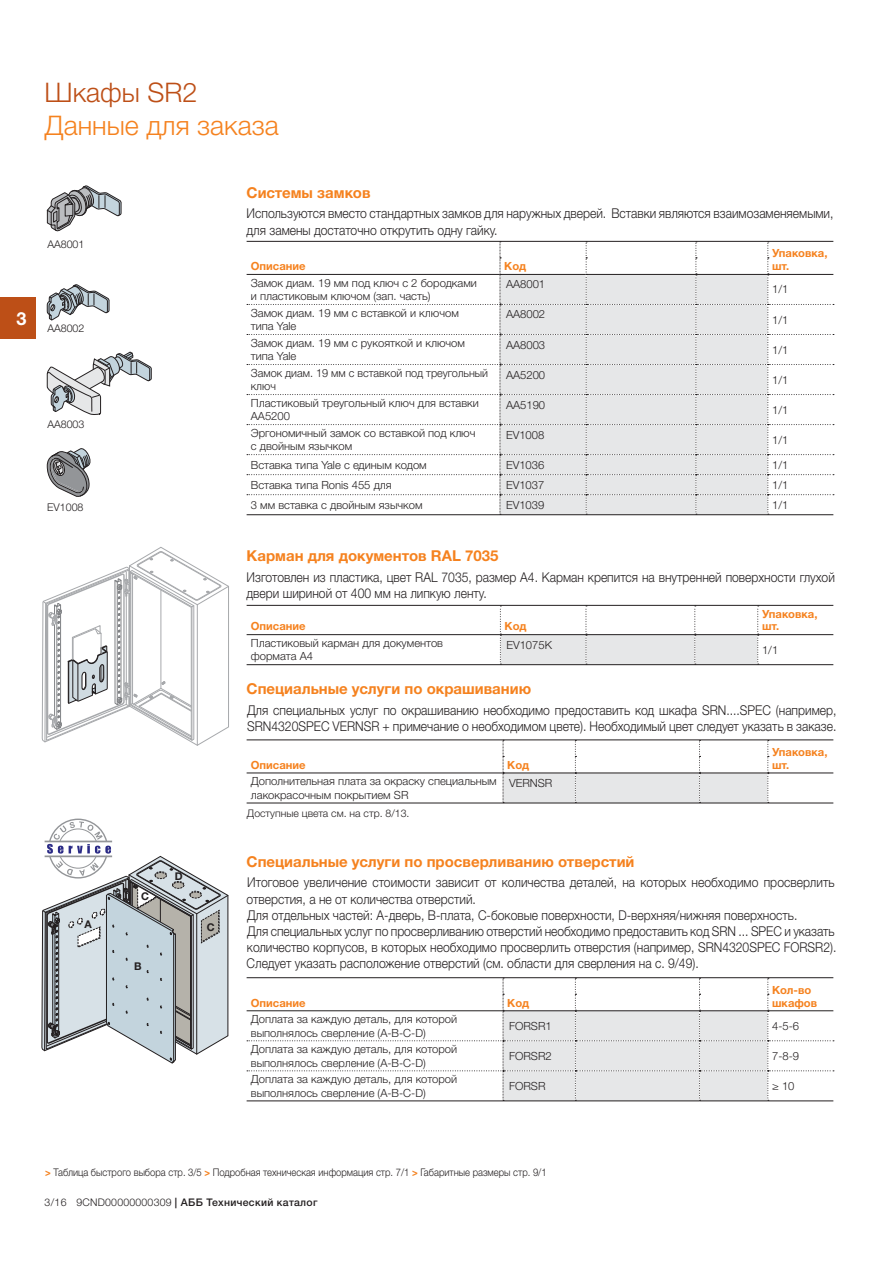
<style>
.page{position:relative;width:893px;height:1263px;background:#fff}
.page>*{position:absolute;margin:0;border:0;box-sizing:border-box;transform-origin:0 0}
.t1{font:300 27px "Helvetica Neue LTW1 G";color:#f5821f}
.t2{font:300 27px "Helvetica Neue LTW1 G";color:#bd4f17}
.t3{font:700 18px "Helvetica Neue LTW1 G";color:#fff}
.t4{font:700 15px "Helvetica Neue LTW1 G";color:#f5821f}
.t5{font:300 13.5px/16.2px "Helvetica Neue LTW1 G";color:#231f20;scale:.9 1}
.t6{font:300 11.25px/13.5px "Helvetica Neue LTW1 G";color:#231f20}
.t7{font:700 11.25px/12.8px "Helvetica Neue LTW1 G";color:#f5821f}
.t8{font:300 10.65px "Helvetica Neue LT Std";color:#231f20}
.t9{font:700 10.65px "Helvetica Neue LT Std";color:#231f20}
.t10{font:300 10.5px "Helvetica Neue LTW1 G";color:#231f20;scale:.9 1}
.t11{font:500 10.5px "Helvetica Neue LTW1 G";letter-spacing:.03em;color:#231f20}
.t12{font:300 10.5px "Helvetica Neue LTW1 G";color:#231f20}
.s1{font-weight:700;color:#f5821f}
.s2{font-weight:300}
</style>
<div class="page">
<div style="left:0;top:298px;width:35px;height:41px;background:#bd4f17"></div>
<hr style="left:247px;top:241px;width:586px;height:1px;background:#231f20">
<svg style="left:247px;top:242px;width:587px;height:273px"></svg>
<hr style="left:247px;top:514px;width:586px;height:1px;background:#231f20">
<hr style="left:247px;top:664px;width:586px;height:1px;background:#231f20">
<hr style="left:247px;top:605px;width:586px;height:1px;background:#231f20">
<svg style="left:500px;top:606px;width:259px;height:59px"></svg>
<hr style="left:247px;top:634px;width:586px;height:1px;background:#231f20">
<hr style="left:247px;top:740px;width:586px;height:1px;background:#231f20">
<hr style="left:247px;top:803px;width:521px;height:1px;background:#231f20">
<hr style="left:768px;top:803px;width:65px;height:1px;background:#231f20">
<svg style="left:503px;top:740px;width:266px;height:63px"></svg>
<hr style="left:247px;top:773px;width:586px;height:1px;background:#231f20">
<hr style="left:247px;top:977px;width:586px;height:1px;background:#231f20">
<hr style="left:247px;top:1101px;width:256px;height:1px;background:#231f20">
<hr style="left:503px;top:1101px;width:196px;height:1px;background:#231f20">
<hr style="left:699px;top:1101px;width:69px;height:1px;background:#231f20">
<svg style="left:247px;top:978px;width:587px;height:123px"></svg>
<hr style="left:768px;top:1101px;width:65px;height:1px;background:#231f20">
<svg style="left:47px;top:185px;width:74px;height:46px"></svg>
<svg style="left:47px;top:284px;width:62px;height:37px"></svg>
<svg style="left:47px;top:352px;width:105px;height:145px"></svg>
<svg style="left:42px;top:547px;width:187px;height:199px"></svg>
<svg style="left:41px;top:818px;width:187px;height:246px"></svg>
<hr style="left:45px;top:841px;width:67px;height:1px;background:#939598">
<hr style="left:45px;top:856px;width:67px;height:1px;background:#939598">
<h1 class="t2" style="left:45px;top:83px;width:154px">Шкафы SR2</h1>
<h1 class="t1" style="left:45px;top:115px;width:236px">Данные для заказа</h1>
<p class="t8" style="left:47px;top:238px;width:39px">AA8001</p>
<h2 class="t3" style="left:17px;top:308px;width:12px">3</h2>
<p class="t8" style="left:47px;top:322px;width:39px">AA8002</p>
<p class="t8" style="left:47px;top:418px;width:39px">AA8003</p>
<p class="t8" style="left:47px;top:501px;width:38px">EV1008</p>
<p class="t9" style="left:84px;top:918px;width:9px">A</p>
<p class="t9" style="left:141px;top:890px;width:9px">C</p>
<p class="t9" style="left:134px;top:960px;width:9px">B</p>
<p class="t9" style="left:175px;top:870px;width:9px">D</p>
<p class="t9" style="left:207px;top:921px;width:9px">C</p>
<p class="t4" style="left:247px;top:184px;width:126px">Системы замков</p>
<p class="t5" style="left:247px;top:207px;width:653px">Используются вместо стандартных замков для наружных дверей. Вставки являются взаимозаменяемыми, для замены достаточно открутить одну гайку.</p>
<p class="t7" style="left:772px;top:247px;width:57px">Упаковка,</p>
<p class="t7" style="left:251px;top:260px;width:56px">Описание</p>
<p class="t7" style="left:772px;top:260px;width:19px">шт.</p>
<p class="t6" style="left:251px;top:277px;width:228px">Замок диам. 19 мм под ключ с 2 бородками и пластиковым ключом (зап. часть)</p>
<p class="t6" style="left:506px;top:279px;width:41px">AA8001</p>
<p class="t7" style="left:504px;top:260px;width:23px">Код</p>
<p class="t6" style="left:772px;top:284px;width:18px">1/1</p>
<p class="t6" style="left:251px;top:307px;width:210px">Замок диам. 19 мм с вставкой и ключом типа Yale</p>
<p class="t6" style="left:506px;top:309px;width:41px">AA8002</p>
<p class="t6" style="left:251px;top:337px;width:216px">Замок диам. 19 мм с рукояткой и ключом типа Yale</p>
<p class="t6" style="left:506px;top:339px;width:41px">AA8003</p>
<p class="t6" style="left:251px;top:367px;width:239px">Замок диам. 19 мм с вставкой под треугольный ключ</p>
<p class="t6" style="left:506px;top:369px;width:41px">AA5200</p>
<p class="t6" style="left:251px;top:397px;width:230px">Пластиковый треугольный ключ для вставки<br>АА5200</p>
<p class="t6" style="left:506px;top:399px;width:41px">AA5190</p>
<p class="t6" style="left:251px;top:428px;width:226px">Эргономичный замок со вставкой под ключ с двойным язычком</p>
<p class="t6" style="left:506px;top:429px;width:40px">EV1008</p>
<p class="t6" style="left:772px;top:314px;width:18px">1/1</p>
<p class="t6" style="left:772px;top:344px;width:18px">1/1</p>
<p class="t6" style="left:772px;top:374px;width:18px">1/1</p>
<p class="t6" style="left:772px;top:404px;width:18px">1/1</p>
<p class="t6" style="left:772px;top:434px;width:18px">1/1</p>
<p class="t6" style="left:251px;top:459px;width:177px">Вставка типа Yale с единым кодом</p>
<p class="t6" style="left:506px;top:459px;width:40px">EV1036</p>
<p class="t6" style="left:772px;top:459px;width:18px">1/1</p>
<p class="t6" style="left:251px;top:479px;width:142px">Вставка типа Ronis 455 для</p>
<p class="t6" style="left:506px;top:479px;width:40px">EV1037</p>
<p class="t6" style="left:772px;top:479px;width:18px">1/1</p>
<p class="t6" style="left:251px;top:499px;width:173px">3 мм вставка с двойным язычком</p>
<p class="t6" style="left:506px;top:499px;width:40px">EV1039</p>
<p class="t6" style="left:772px;top:499px;width:18px">1/1</p>
<p class="t4" style="left:247px;top:547px;width:253px">Карман для документов RAL 7035</p>
<p class="t5" style="left:247px;top:571px;width:655px">Изготовлен из пластика, цвет RAL 7035, размер А4. Карман крепится на внутренней поверхности глухой двери шириной от 400 мм на липкую ленту.</p>
<p class="t7" style="left:251px;top:620px;width:56px">Описание</p>
<p class="t7" style="left:505px;top:620px;width:23px">Код</p>
<p class="t7" style="left:762px;top:607px;width:57px">Упаковка, шт.</p>
<p class="t6" style="left:251px;top:638px;width:194px">Пластиковый карман для документов формата А4</p>
<p class="t6" style="left:506px;top:639px;width:47px">EV1075K</p>
<p class="t6" style="left:762px;top:644px;width:18px">1/1</p>
<p class="t4" style="left:247px;top:680px;width:286px">Специальные услуги по окрашиванию</p>
<p class="t5" style="left:247px;top:703px;width:656px">Для специальных услуг по окрашиванию необходимо предоставить код шкафа SRN....SPEC (например,<br>SRN4320SPEC VERNSR + примечание о необходимом цвете). Необходимый цвет следует указать в заказе.</p>
<p class="t7" style="left:772px;top:746px;width:57px">Упаковка,</p>
<p class="t7" style="left:251px;top:758px;width:56px">Описание</p>
<p class="t7" style="left:772px;top:758px;width:19px">шт.</p>
<p class="t6" style="left:251px;top:776px;width:247px">Дополнительная плата за окраску специальным лакокрасочным покрытием SR</p>
<p class="t6" style="left:509px;top:778px;width:45px">VERNSR</p>
<p class="t7" style="left:507px;top:758px;width:23px">Код</p>
<p class="t12" style="left:247px;top:810px;width:164px">Доступные цвета см. на стр. 8/13.</p>
<p class="t4" style="left:247px;top:853px;width:389px">Специальные услуги по просверливанию отверстий</p>
<p class="t5" style="left:246px;top:876px;width:657px">Итоговое увеличение стоимости зависит от количества деталей, на которых необходимо просверлить отверстия, а не от количества отверстий.<br>Для отдельных частей: А-дверь, B-плата, C-боковые поверхности, D-верхняя/нижняя поверхность.<br>Для специальных услуг по просверливанию отверстий необходимо предоставить код SRN ... SPEC и указать количество корпусов, в которых необходимо просверлить отверстия (например, SRN4320SPEC FORSR2).<br>Следует указать расположение отверстий (см. области для сверления на с. 9/49).</p>
<p class="t7" style="left:772px;top:984px;width:41px">Кол-во</p>
<p class="t7" style="left:251px;top:996px;width:56px">Описание</p>
<p class="t7" style="left:772px;top:996px;width:47px">шкафов</p>
<p class="t6" style="left:251px;top:1014px;width:208px">Доплата за каждую деталь, для которой выполнялось сверление (A-B-C-D)</p>
<p class="t6" style="left:509px;top:1020px;width:44px">FORSR1</p>
<p class="t6" style="left:772px;top:1020px;width:29px">4-5-6</p>
<p class="t6" style="left:251px;top:1044px;width:208px">Доплата за каждую деталь, для которой выполнялось сверление (A-B-C-D)</p>
<p class="t6" style="left:509px;top:1051px;width:44px">FORSR2</p>
<p class="t6" style="left:772px;top:1051px;width:29px">7-8-9</p>
<p class="t6" style="left:251px;top:1074px;width:208px">Доплата за каждую деталь, для которой выполнялось сверление (A-B-C-D)</p>
<p class="t6" style="left:509px;top:1081px;width:38px">FORSR</p>
<p class="t6" style="left:772px;top:1081px;width:24px">≥ 10</p>
<p class="t7" style="left:507px;top:996px;width:23px">Код</p>
<p class="t10" style="left:45px;top:1169px;width:558px"><span class="s1">&gt;</span> Таблица быстрого выбора стр. 3/5 <span class="s1">&gt;</span> Подробная техническая информация стр. 7/1 <span class="s1">&gt;</span> Габаритные размеры стр. 9/1</p>
<p class="t11" style="left:45px;top:1196px;width:274px"><span class="s2">3/16 9CND00000000309</span> | АББ Технический каталог</p>
</div>
